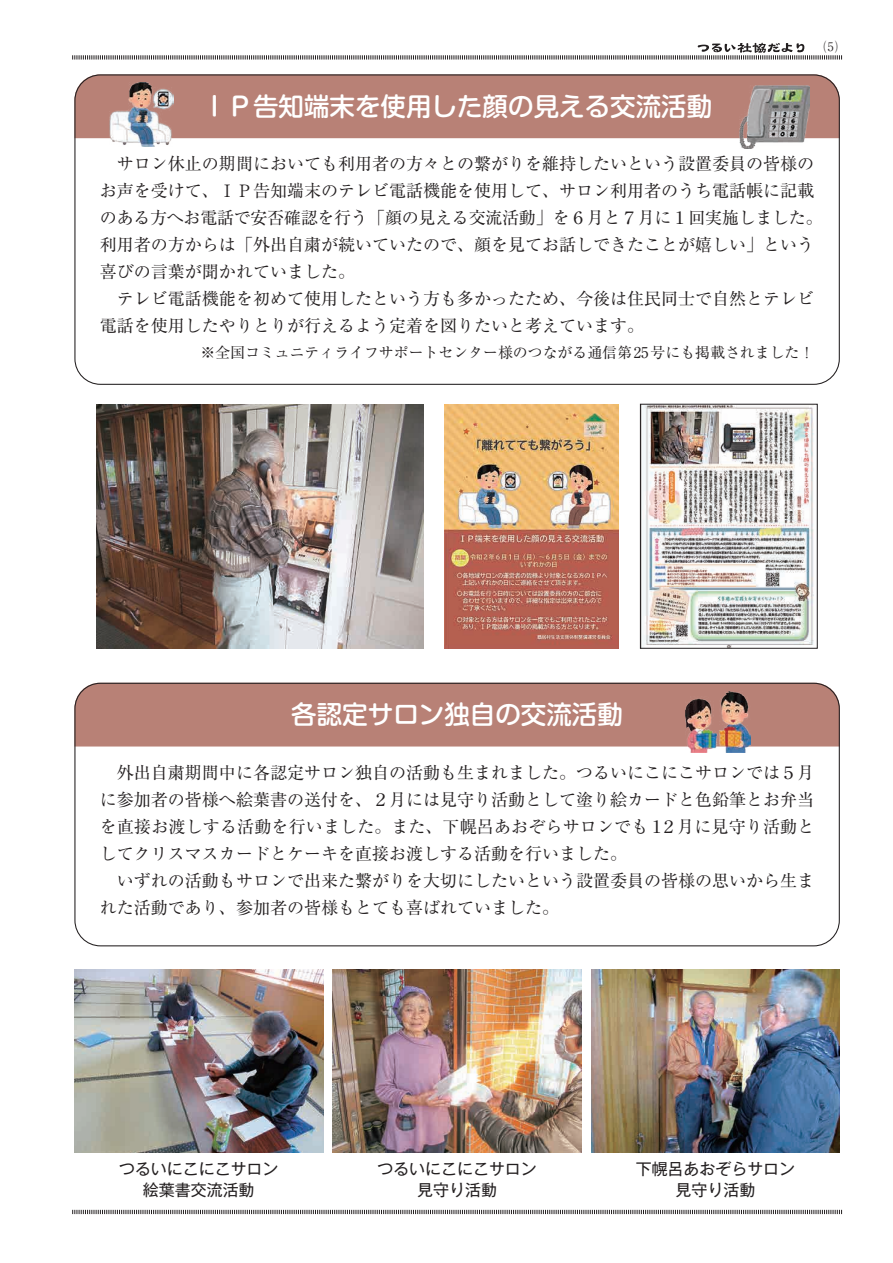
<style>
.page{position:relative;width:893px;height:1263px;background:#fff}
.page>*{position:absolute;margin:0;border:0;box-sizing:border-box;transform-origin:0 0}
.t1{font:500 25.5px "Shin M Go Pro";color:#fff}
.t2{font:16.95px/27px "Ryumin Pro";color:#231f20}
.t3{font:15.9px/21.3px "Gothic MB101 Pro";color:#231f20;text-align:center}
.t4{font:14.85px "Ryumin Pro";color:#231f20}
.t5{font:300 13.8px "Ryumin Pro";color:#231f20}
</style>
<div class="page">
<svg style="left:72px;top:1209px;width:770px;height:6px"></svg>
<svg style="left:72px;top:43px;width:770px;height:17px"></svg>
<div style="left:76px;top:683px;width:764px;height:63px;background:#b88176"></div>
<div style="left:76px;top:76px;width:762px;height:62px;background:#b88176"></div>
<img style="left:74px;top:969px;width:249px;height:183px">
<img style="left:333px;top:969px;width:248px;height:183px">
<img style="left:591px;top:969px;width:249px;height:183px">
<img style="left:97px;top:404px;width:327px;height:244px">
<img style="left:445px;top:404px;width:174px;height:244px">
<img style="left:642px;top:406px;width:172px;height:240px">
<div style="left:640px;top:404px;width:177px;height:244px;border:1px solid #231f20"></div>
<img style="left:110px;top:82px;width:63px;height:64px">
<img style="left:740px;top:85px;width:69px;height:64px">
<img style="left:686px;top:691px;width:65px;height:61px">
<p class="t5" style="left:824px;top:36px;width:15px">⑸</p>
<h1 class="t1" style="left:202px;top:86px;width:512px">ＩＰ告知端末を使用した顔の見える交流活動</h1>
<p class="t2" style="left:100px;top:149px;width:724px">　サロン休止の期間においても利用者の方々との繋がりを維持したいという設置委員の皆様のお声を受けて、ＩＰ告知端末のテレビ電話機能を使用して、サロン利用者のうち電話帳に記載のある方へお電話で安否確認を行う「顔の見える交流活動」を６月と７月に１回実施しました。利用者の方からは「外出自粛が続いていたので、顔を見てお話しできたことが嬉しい」という喜びの言葉が聞かれていました。<br>　テレビ電話機能を初めて使用したという方も多かったため、今後は住民同士で自然とテレビ電話を使用したやりとりが行えるよう定着を図りたいと考えています。</p>
<p class="t4" style="left:200px;top:340px;width:615px">※全国コミュニティライフサポートセンター様のつながる通信第25号にも掲載されました！</p>
<h1 class="t1" style="left:291px;top:694px;width:333px">各認定サロン独自の交流活動</h1>
<p class="t2" style="left:100px;top:758px;width:716px">　外出自粛期間中に各認定サロン独自の活動も生まれました。つるいにこにこサロンでは５月に参加者の皆様へ絵葉書の送付を、２月には見守り活動として塗り絵カードと色鉛筆とお弁当を直接お渡しする活動を行いました。また、下幌呂あおぞらサロンでも１２月に見守り活動としてクリスマスカードとケーキを直接お渡しする活動を行いました。<br>　いずれの活動もサロンで出来た繋がりを大切にしたいという設置委員の皆様の思いから生まれた活動であり、参加者の皆様もとても喜ばれていました。</p>
<p class="t3" style="left:119px;top:1156px;width:161px">つるいにこにこサロン絵葉書交流活動</p>
<p class="t3" style="left:377px;top:1156px;width:161px">つるいにこにこサロン見守り活動</p>
<p class="t3" style="left:636px;top:1156px;width:161px">下幌呂あおぞらサロン見守り活動</p>
</div>
